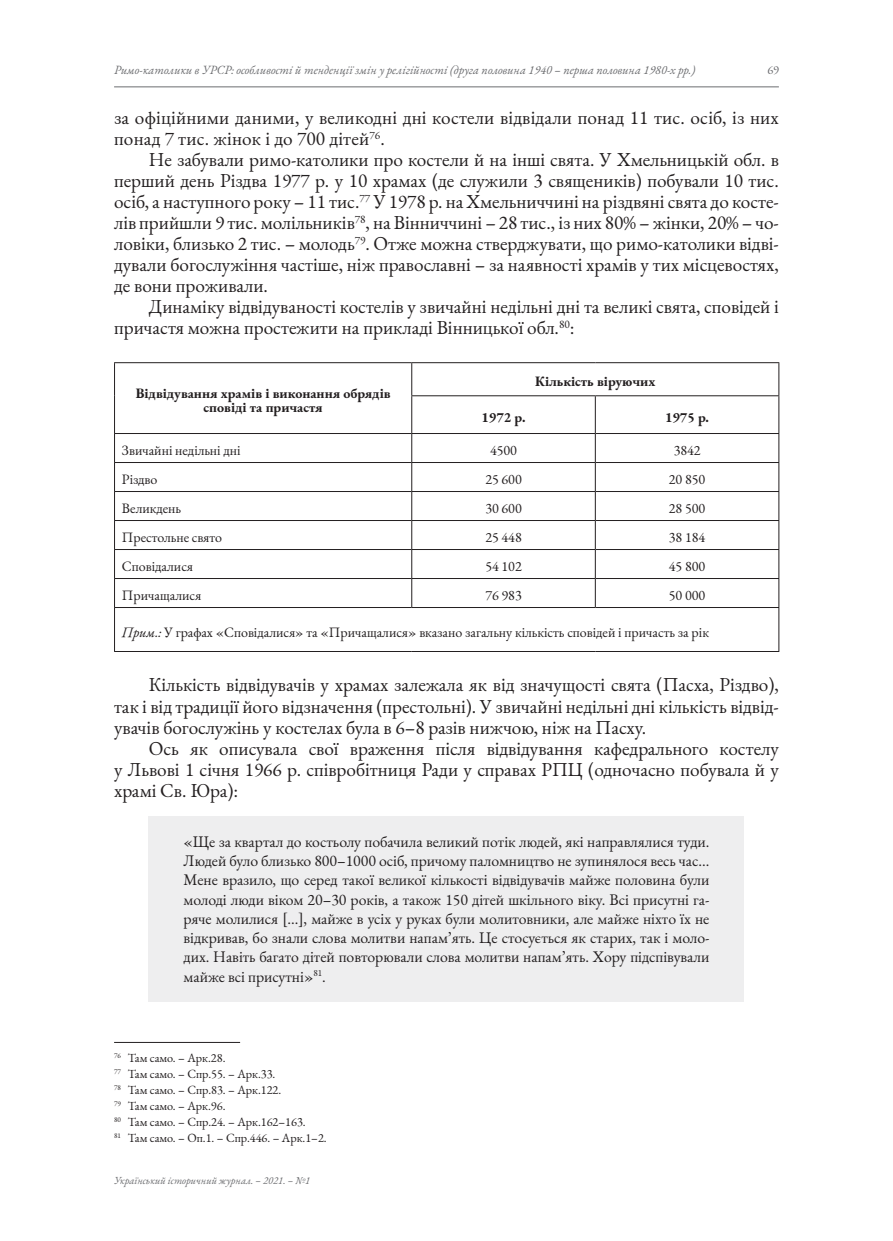
<style>
.page{position:relative;width:893px;height:1241px;background:#fff}
.page>*{position:absolute;margin:0;border:0;box-sizing:border-box;transform-origin:0 0}
.t1{font:19.25px/21px "EB Garamond";color:#231f20;text-align:justify}
.t2{font:15.75px/19.2px "EB Garamond";color:#231f20;text-align:justify}
.t3{font:14px/14px "EB Garamond";color:#231f20;text-align:center}
.t4{font:12.25px/15.9px "EB Garamond";color:#231f20}
.t5{font:italic 12.25px "EB Garamond";color:#6c6d70}
.t6{font:12.25px "EB Garamond";color:#6c6d70}
.t7{font:italic 10.5px "EB Garamond";color:#6c6d70}
.s1{font-style:italic}
</style>
<div class="page">
<hr style="left:114px;top:87px;width:665px;height:1px;background:#6c6d70">
<div style="left:149px;top:815px;width:595px;height:186px;background:#eeeeef"></div>
<hr style="left:114px;top:362px;width:298px;height:1px;background:#231f20">
<hr style="left:412px;top:362px;width:183px;height:1px;background:#231f20">
<hr style="left:595px;top:362px;width:184px;height:1px;background:#231f20">
<hr style="left:411px;top:395px;width:184px;height:1px;background:#231f20">
<hr style="left:595px;top:395px;width:184px;height:1px;background:#231f20">
<hr style="left:114px;top:433px;width:298px;height:1px;background:#231f20">
<hr style="left:412px;top:433px;width:183px;height:1px;background:#231f20">
<hr style="left:595px;top:433px;width:184px;height:1px;background:#231f20">
<hr style="left:114px;top:462px;width:298px;height:1px;background:#231f20">
<hr style="left:412px;top:462px;width:183px;height:1px;background:#231f20">
<hr style="left:595px;top:462px;width:184px;height:1px;background:#231f20">
<hr style="left:114px;top:491px;width:298px;height:1px;background:#231f20">
<hr style="left:412px;top:491px;width:183px;height:1px;background:#231f20">
<hr style="left:595px;top:491px;width:184px;height:1px;background:#231f20">
<hr style="left:114px;top:520px;width:298px;height:1px;background:#231f20">
<hr style="left:412px;top:520px;width:183px;height:1px;background:#231f20">
<hr style="left:595px;top:520px;width:184px;height:1px;background:#231f20">
<hr style="left:114px;top:549px;width:298px;height:1px;background:#231f20">
<hr style="left:412px;top:549px;width:183px;height:1px;background:#231f20">
<hr style="left:595px;top:549px;width:184px;height:1px;background:#231f20">
<hr style="left:114px;top:578px;width:298px;height:1px;background:#231f20">
<hr style="left:412px;top:578px;width:183px;height:1px;background:#231f20">
<hr style="left:595px;top:578px;width:184px;height:1px;background:#231f20">
<hr style="left:114px;top:607px;width:298px;height:1px;background:#231f20">
<hr style="left:412px;top:607px;width:183px;height:1px;background:#231f20">
<hr style="left:595px;top:607px;width:184px;height:1px;background:#231f20">
<hr style="left:114px;top:651px;width:298px;height:1px;background:#231f20">
<hr style="left:412px;top:651px;width:183px;height:1px;background:#231f20">
<hr style="left:595px;top:651px;width:184px;height:1px;background:#231f20">
<hr style="left:114px;top:363px;width:1px;height:33px;background:#231f20">
<hr style="left:114px;top:396px;width:1px;height:37px;background:#231f20">
<svg style="left:114px;top:434px;width:1px;height:173px"></svg>
<hr style="left:114px;top:608px;width:1px;height:43px;background:#231f20">
<hr style="left:411px;top:363px;width:1px;height:32px;background:#231f20">
<hr style="left:778px;top:363px;width:1px;height:32px;background:#231f20">
<hr style="left:411px;top:396px;width:1px;height:37px;background:#231f20">
<hr style="left:595px;top:396px;width:1px;height:37px;background:#231f20">
<hr style="left:778px;top:396px;width:1px;height:37px;background:#231f20">
<svg style="left:411px;top:434px;width:1px;height:173px"></svg>
<svg style="left:595px;top:434px;width:1px;height:173px"></svg>
<svg style="left:778px;top:434px;width:1px;height:173px"></svg>
<hr style="left:778px;top:608px;width:1px;height:43px;background:#231f20">
<hr style="left:114px;top:1041px;width:126px;height:1px;background:#231f20">
<p class="t5" style="left:114px;top:62px;width:583px">Римо-католики в УРСР: особливості й тенденції змін у релігійності (друга половина 1940 – перша половина 1980-х рр.)</p>
<p class="t6" style="left:767px;top:62px;width:13px">69</p>
<p class="t1" style="left:114px;top:107px;width:666px">за офіційними даними, у великодні дні костели відвідали понад 11 тис. осіб, із них понад 7 тис. жінок і до 700 дітей<sup>76</sup>.</p>
<p class="t1" style="left:114px;top:149px;width:666px;text-indent:35px">Не забували римо-католики про костели й на інші свята. У Хмельницькій обл. в перший день Різдва 1977 р. у 10 храмах (де служили 3 священиків) побували 10 тис. осіб, а наступного року – 11 тис.<sup>77</sup> У 1978 р. на Хмельниччині на різдвяні свята до косте&shy;лів прийшли 9 тис. молільників<sup>78</sup>, на Вінниччині – 28 тис., із них 80% – жінки, 20% – чо&shy;ловіки, близько 2 тис. – молодь<sup>79</sup>. Отже можна стверджувати, що римо-католики відві&shy;дували богослужіння частіше, ніж православні – за наявності храмів у тих місцевостях, де вони проживали.</p>
<p class="t1" style="left:114px;top:296px;width:666px;text-indent:35px">Динаміку відвідуваності костелів у звичайні недільні дні та великі свята, сповідей і причастя можна простежити на прикладі Вінницької обл.<sup>80</sup>:</p>
<p class="t3" style="left:136px;top:386px;width:256px">Відвідування храмів і виконання обрядів сповіді та причастя</p>
<p class="t3" style="left:535px;top:374px;width:122px">Кількість віруючих</p>
<p class="t3" style="left:482px;top:410px;width:45px">1972 р.</p>
<p class="t3" style="left:665px;top:410px;width:45px">1975 р.</p>
<p class="t3" style="left:122px;top:443px;width:120px">Звичайні недільні дні</p>
<p class="t3" style="left:490px;top:443px;width:28px">4500</p>
<p class="t3" style="left:674px;top:443px;width:28px">3842</p>
<p class="t3" style="left:122px;top:472px;width:37px">Різдво</p>
<p class="t3" style="left:485px;top:472px;width:38px">25 600</p>
<p class="t3" style="left:669px;top:472px;width:38px">20 850</p>
<p class="t3" style="left:122px;top:501px;width:61px">Великдень</p>
<p class="t3" style="left:485px;top:501px;width:38px">30 600</p>
<p class="t3" style="left:669px;top:501px;width:38px">28 500</p>
<p class="t3" style="left:122px;top:530px;width:102px">Престольне свято</p>
<p class="t3" style="left:485px;top:530px;width:38px">25 448</p>
<p class="t3" style="left:669px;top:530px;width:38px">38 184</p>
<p class="t3" style="left:122px;top:559px;width:73px">Сповідалися</p>
<p class="t3" style="left:485px;top:559px;width:38px">54 102</p>
<p class="t3" style="left:669px;top:559px;width:38px">45 800</p>
<p class="t3" style="left:122px;top:588px;width:81px">Причащалися</p>
<p class="t3" style="left:485px;top:588px;width:38px">76 983</p>
<p class="t3" style="left:669px;top:588px;width:38px">50 000</p>
<p class="t3" style="left:122px;top:625px;width:589px"><span class="s1">Прим.:</span> У графах «Сповідалися» та «Причащалися» вказано загальну кількість сповідей і причасть за рік</p>
<p class="t1" style="left:114px;top:674px;width:666px;text-indent:35px">Кількість відвідувачів у храмах залежала як від значущості свята (Пасха, Різдво), так і від традиції його відзначення (престольні). У звичайні недільні дні кількість відвід&shy;увачів богослужінь у костелах була в 6–8 разів нижчою, ніж на Пасху.</p>
<p class="t1" style="left:114px;top:737px;width:666px;text-indent:35px">Ось як описувала свої враження після відвідування кафедрального костелу у Львові 1 січня 1966 р. співробітниця Ради у справах РПЦ (одночасно побувала й у храмі Св. Юра):</p>
<p class="t2" style="left:184px;top:831px;width:527px">«Ще за квартал до костьолу побачила великий потік людей, які направлялися туди.<br>Людей було близько 800–1000 осіб, причому паломництво не зупинялося весь час...<br>Мене вразило, що серед такої великої кількості відвідувачів майже половина були молоді люди віком 20–30 років, а також 150 дітей шкільного віку. Всі присутні га&shy;ряче молилися [...], майже в усіх у руках були молитовники, але майже ніхто їх не відкривав, бо знали слова молитви напам’ять. Це стосується як старих, так і моло&shy;дих. Навіть багато дітей повторювали слова молитви напам’ять. Хору підспівували майже всі присутні»<sup>81</sup>.</p>
<p class="t4" style="left:114px;top:1050px;width:214px"><sup>76</sup> Там само. – Арк.28.<br><sup>77</sup> Там само. – Спр.55. – Арк.33.<br><sup>78</sup> Там само. – Спр.83. – Арк.122.<br><sup>79</sup> Там само. – Арк.96.<br><sup>80</sup> Там само. – Спр.24. – Арк.162–163.<br><sup>81</sup> Там само. – Оп.1. – Спр.446. – Арк.1–2.</p>
<p class="t7" style="left:114px;top:1173px;width:198px">Український історичний журнал. – 2021. – №1</p>
</div>
